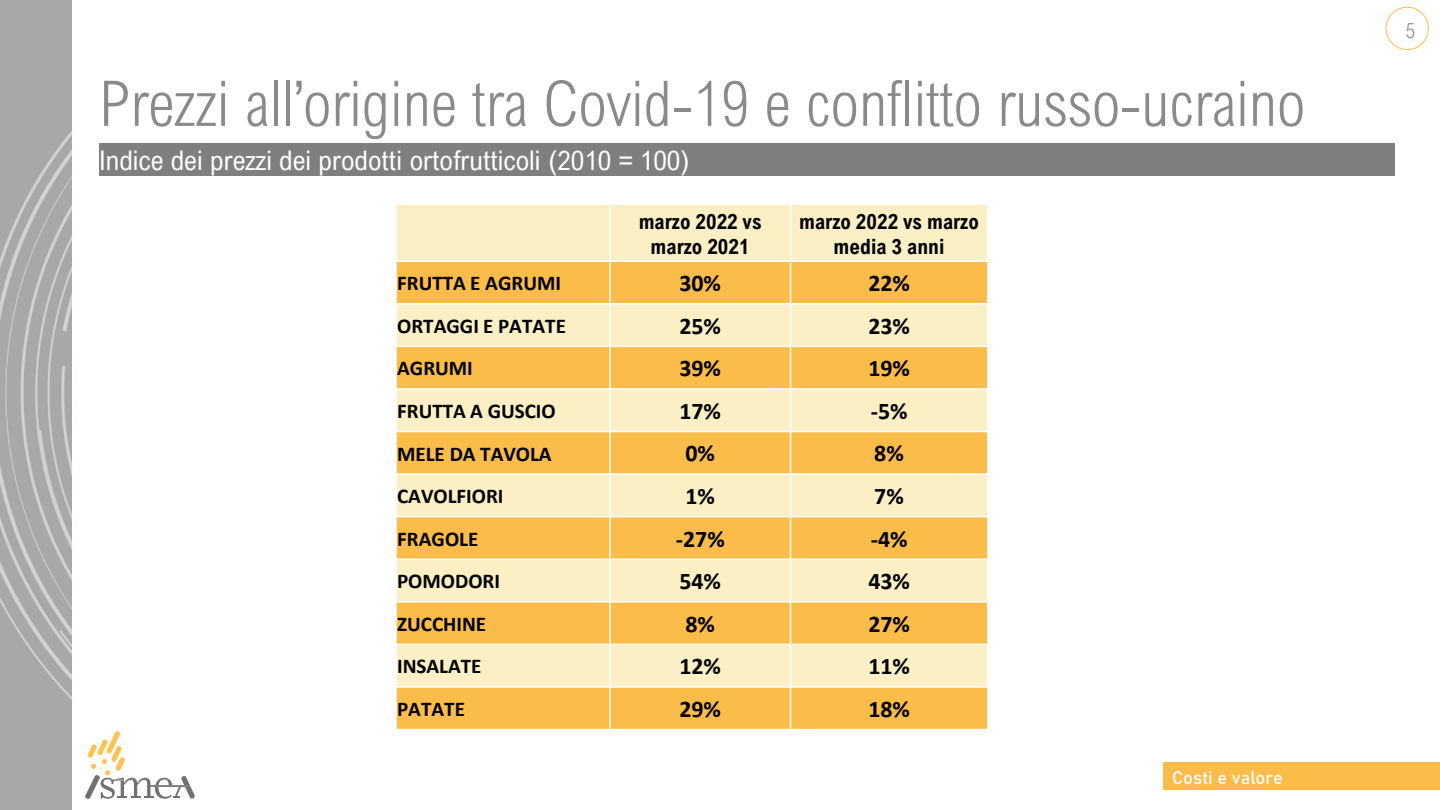
<style>
.page{position:relative;width:1440px;height:810px;background:#fff}
.page>*{position:absolute;margin:0;border:0;box-sizing:border-box;transform-origin:0 0}
.t1{font:300 63px "Arial Nova Cond";color:#8a898c}
.t2{font:27px "Arial Nova Cond";color:#fff}
.t3{font:700 24px "Calibri";letter-spacing:-.005em;color:#000}
.t4{font:700 21px "Calibri";color:#000}
.t5{font:700 21px/25.2px "Arial Nova Cond";color:#000;text-align:center}
.t6{font:300 21px "Arial Nova Cond";color:#8a898c}
.t7{font:18px "Bahnschrift";color:#fff}
</style>
<div class="page">
<img style="left:86px;top:790px;width:2px;height:8px">
<svg style="left:88px;top:731px;width:107px;height:68px"></svg>
<svg style="left:1385px;top:6px;width:44px;height:45px"></svg>
<img style="left:0;top:0;width:73px;height:810px">
<div style="left:1164px;top:762px;width:276px;height:28px;background:#fbbc4a"></div>
<div style="left:99px;top:143px;width:1296px;height:33px;background:#7f7f7f"></div>
<div style="left:396px;top:204px;width:214px;height:57px;background:#fbefc5"></div>
<div style="left:610px;top:204px;width:181px;height:57px;background:#fbefc5"></div>
<div style="left:791px;top:204px;width:197px;height:57px;background:#fbefc5"></div>
<div style="left:396px;top:261px;width:214px;height:43px;background:#fbbc4a"></div>
<div style="left:610px;top:261px;width:181px;height:43px;background:#fbbc4a"></div>
<div style="left:791px;top:261px;width:197px;height:43px;background:#fbbc4a"></div>
<div style="left:396px;top:304px;width:214px;height:42px;background:#fbefc5"></div>
<div style="left:610px;top:304px;width:181px;height:42px;background:#fbefc5"></div>
<div style="left:791px;top:304px;width:197px;height:42px;background:#fbefc5"></div>
<div style="left:396px;top:346px;width:214px;height:43px;background:#fbbc4a"></div>
<div style="left:610px;top:346px;width:181px;height:43px;background:#fbbc4a"></div>
<div style="left:791px;top:346px;width:197px;height:43px;background:#fbbc4a"></div>
<div style="left:396px;top:389px;width:214px;height:43px;background:#fbefc5"></div>
<div style="left:610px;top:389px;width:181px;height:43px;background:#fbefc5"></div>
<div style="left:791px;top:389px;width:197px;height:43px;background:#fbefc5"></div>
<div style="left:396px;top:432px;width:214px;height:42px;background:#fbbc4a"></div>
<div style="left:610px;top:432px;width:181px;height:42px;background:#fbbc4a"></div>
<div style="left:791px;top:432px;width:197px;height:42px;background:#fbbc4a"></div>
<div style="left:396px;top:474px;width:214px;height:43px;background:#fbefc5"></div>
<div style="left:610px;top:474px;width:181px;height:43px;background:#fbefc5"></div>
<div style="left:791px;top:474px;width:197px;height:43px;background:#fbefc5"></div>
<div style="left:396px;top:517px;width:214px;height:42px;background:#fbbc4a"></div>
<div style="left:610px;top:517px;width:181px;height:42px;background:#fbbc4a"></div>
<div style="left:791px;top:517px;width:197px;height:42px;background:#fbbc4a"></div>
<div style="left:396px;top:559px;width:214px;height:43px;background:#fbefc5"></div>
<div style="left:610px;top:559px;width:181px;height:43px;background:#fbefc5"></div>
<div style="left:791px;top:559px;width:197px;height:43px;background:#fbefc5"></div>
<div style="left:396px;top:602px;width:214px;height:42px;background:#fbbc4a"></div>
<div style="left:610px;top:602px;width:181px;height:42px;background:#fbbc4a"></div>
<div style="left:791px;top:602px;width:197px;height:42px;background:#fbbc4a"></div>
<div style="left:396px;top:644px;width:214px;height:43px;background:#fbefc5"></div>
<div style="left:610px;top:644px;width:181px;height:43px;background:#fbefc5"></div>
<div style="left:791px;top:644px;width:197px;height:43px;background:#fbefc5"></div>
<div style="left:396px;top:687px;width:214px;height:43px;background:#fbbc4a"></div>
<div style="left:610px;top:687px;width:181px;height:43px;background:#fbbc4a"></div>
<div style="left:791px;top:687px;width:197px;height:43px;background:#fbbc4a"></div>
<hr style="left:609px;top:203px;width:2px;height:527px;background:#fff">
<hr style="left:790px;top:203px;width:1px;height:527px;background:#fff">
<hr style="left:395px;top:260px;width:594px;height:2px;background:#fff">
<hr style="left:395px;top:303px;width:594px;height:2px;background:#fff">
<hr style="left:395px;top:346px;width:594px;height:1px;background:#fff">
<hr style="left:395px;top:388px;width:594px;height:2px;background:#fff">
<hr style="left:395px;top:431px;width:594px;height:1px;background:#fff">
<hr style="left:395px;top:473px;width:594px;height:2px;background:#fff">
<hr style="left:395px;top:516px;width:594px;height:1px;background:#fff">
<hr style="left:395px;top:559px;width:594px;height:1px;background:#fff">
<hr style="left:395px;top:601px;width:594px;height:2px;background:#fff">
<hr style="left:395px;top:644px;width:594px;height:1px;background:#fff">
<hr style="left:395px;top:686px;width:594px;height:2px;background:#fff">
<hr style="left:395px;top:203px;width:2px;height:527px;background:#fff">
<hr style="left:987px;top:203px;width:2px;height:527px;background:#fff">
<hr style="left:395px;top:203px;width:594px;height:2px;background:#fff">
<hr style="left:395px;top:729px;width:594px;height:1px;background:#fff">
<h2 class="t1" style="left:99px;top:65px;width:1208px">Prezzi all’origine tra Covid-19 e conflitto russo-ucraino</h2>
<p class="t2" style="left:99px;top:144px;width:592px">Indice dei prezzi dei prodotti ortofrutticoli (2010 = 100)</p>
<p class="t5" style="left:639px;top:208px;width:124px">marzo 2022 vs</p>
<p class="t5" style="left:651px;top:233px;width:101px">marzo 2021</p>
<p class="t5" style="left:799px;top:208px;width:181px">marzo 2022 vs marzo media 3 anni</p>
<p class="t4" style="left:397px;top:268px;width:166px">FRUTTA E AGRUMI</p>
<p class="t3" style="left:679px;top:266px;width:43px">30%</p>
<p class="t3" style="left:868px;top:266px;width:43px">22%</p>
<p class="t4" style="left:397px;top:311px;width:170px">ORTAGGI E PATATE</p>
<p class="t3" style="left:679px;top:309px;width:43px">25%</p>
<p class="t3" style="left:868px;top:309px;width:43px">23%</p>
<p class="t4" style="left:397px;top:354px;width:77px">AGRUMI</p>
<p class="t3" style="left:679px;top:351px;width:43px">39%</p>
<p class="t3" style="left:868px;top:351px;width:43px">19%</p>
<p class="t4" style="left:397px;top:396px;width:160px">FRUTTA A GUSCIO</p>
<p class="t3" style="left:679px;top:394px;width:43px">17%</p>
<p class="t3" style="left:871px;top:394px;width:38px">-5%</p>
<p class="t4" style="left:397px;top:439px;width:156px">MELE DA TAVOLA</p>
<p class="t3" style="left:686px;top:437px;width:31px">0%</p>
<p class="t3" style="left:874px;top:437px;width:31px">8%</p>
<p class="t4" style="left:397px;top:481px;width:108px">CAVOLFIORI</p>
<p class="t3" style="left:686px;top:479px;width:31px">1%</p>
<p class="t3" style="left:874px;top:479px;width:31px">7%</p>
<p class="t4" style="left:397px;top:524px;width:83px">FRAGOLE</p>
<p class="t3" style="left:676px;top:522px;width:50px">-27%</p>
<p class="t3" style="left:871px;top:522px;width:38px">-4%</p>
<p class="t4" style="left:397px;top:566px;width:105px">POMODORI</p>
<p class="t3" style="left:679px;top:564px;width:43px">54%</p>
<p class="t3" style="left:868px;top:564px;width:43px">43%</p>
<p class="t4" style="left:397px;top:609px;width:91px">ZUCCHINE</p>
<p class="t3" style="left:686px;top:607px;width:31px">8%</p>
<p class="t3" style="left:868px;top:607px;width:43px">27%</p>
<p class="t4" style="left:397px;top:652px;width:86px">INSALATE</p>
<p class="t3" style="left:679px;top:649px;width:43px">12%</p>
<p class="t3" style="left:868px;top:649px;width:43px">11%</p>
<p class="t4" style="left:397px;top:694px;width:69px">PATATE</p>
<p class="t3" style="left:679px;top:692px;width:43px">29%</p>
<p class="t3" style="left:868px;top:692px;width:43px">18%</p>
<p class="t7" style="left:1172px;top:764px;width:112px">Costi e valore</p>
<p class="t6" style="left:1406px;top:17px;width:11px">5</p>
</div>
